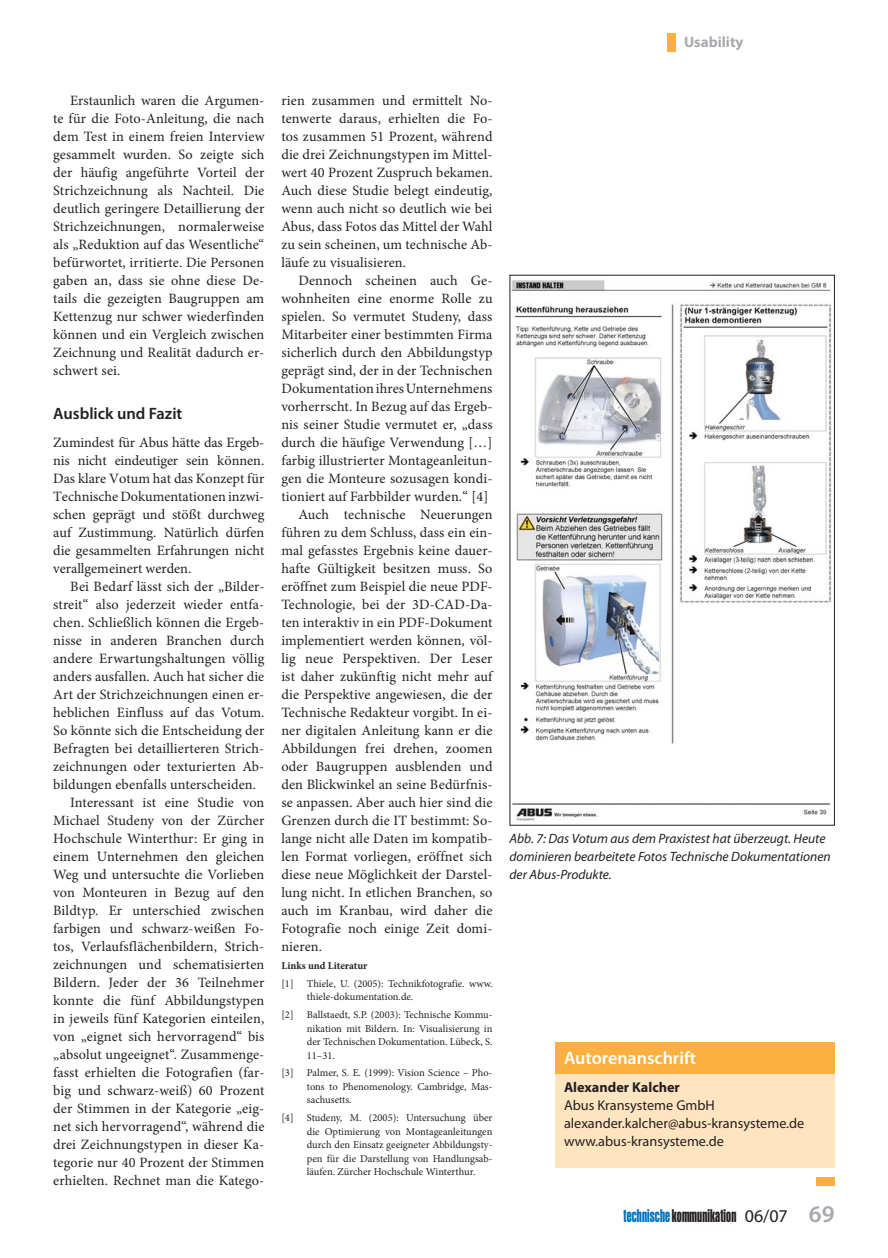
<style>
.page{position:relative;width:888px;height:1258px;background:#fff}
.page>*{position:absolute;margin:0;border:0;box-sizing:border-box;transform-origin:0 0}
.t1{font:18px "Helvetica Extra Compressed";letter-spacing:.01em;color:#231f20;scale:.83 1}
.t2{font:600 18px "Myriad Pro";color:#fff}
.t3{font:600 16.5px "Myriad Pro";color:#231f20}
.t4{font:700 15px "Myriad Pro";color:#a7a9ac}
.t5{font:14.25px/18px "Minion Pro";letter-spacing:.01em;color:#231f20;text-align:justify}
.t6{font:14.25px/18px "Myriad Pro";color:#231f20}
.t7{font:700 14.25px "Myriad Pro";color:#231f20}
.t8{font:italic 13.5px/18px "Myriad Pro";color:#231f20}
.t9{font:10.5px/13.5px "Minion Pro";color:#231f20;text-align:justify}
.t10{font:700 10.5px "Minion Pro";color:#231f20}
.s1{color:#0071bc}
.s2{font-family:"Myriad Pro"}
.s3{font-family:"Myriad Pro";font-weight:600;font-size:24px;color:#a7a9ac}
</style>
<div class="page">
<div style="left:667px;top:33px;width:9px;height:18px;background:#fbb03f"></div>
<div style="left:817px;top:1177px;width:18px;height:8px;background:#fbb03f"></div>
<div style="left:555px;top:1073px;width:280px;height:94px;background:#ffe4c0"></div>
<div style="left:555px;top:1041px;width:280px;height:32px;background:#fbb03f"></div>
<img style="left:511px;top:279px;width:321px;height:543px">
<p class="t4" style="left:684px;top:37px;width:61px">Usability</p>
<p class="t5" style="left:53px;top:93px;width:213px;text-indent:17px">Erstaunlich waren die Argumen&shy;te für die Foto-Anleitung, die nach dem Test in einem freien Interview gesammelt wurden. So zeigte sich der häufig angeführte Vorteil der Strichzeichnung als Nachteil. Die deutlich geringere Detaillierung der Strichzeichnungen, normalerweise als „Reduktion auf das Wesentliche“ befürwortet, irritierte. Die Personen gaben an, dass sie ohne diese De&shy;tails die gezeigten Baugruppen am Kettenzug nur schwer wiederfinden können und ein Vergleich zwischen Zeichnung und Realität dadurch er&shy;schwert sei.</p>
<p class="t3" style="left:53px;top:407px;width:131px">Ausblick und Fazit</p>
<p class="t5" style="left:53px;top:435px;width:213px">Zumindest für Abus hätte das Ergeb&shy;nis nicht eindeutiger sein können.<br>Das klare Votum hat das Konzept für Technische Dokumentationen inzwi&shy;schen geprägt und stößt durchweg auf Zustimmung. Natürlich dürfen die gesammelten Erfahrungen nicht verallgemeinert werden.</p>
<p class="t5" style="left:70px;top:579px;width:196px">Bei Bedarf lässt sich der „Bilder-</p>
<p class="t5" style="left:53px;top:597px;width:213px">streit“ also jederzeit wieder entfa-</p>
<p class="t5" style="left:53px;top:615px;width:213px">chen. Schließlich können die Ergeb-</p>
<p class="t5" style="left:53px;top:633px;width:213px">nisse in anderen Branchen durch</p>
<p class="t5" style="left:53px;top:651px;width:213px">andere Erwartungshaltungen völlig</p>
<p class="t5" style="left:53px;top:669px;width:213px">anders ausfallen. Auch hat sicher die</p>
<p class="t5" style="left:53px;top:687px;width:213px">Art der Strichzeichnungen einen er-</p>
<p class="t5" style="left:53px;top:705px;width:213px">heblichen Einfluss auf das Votum.</p>
<p class="t5" style="left:53px;top:723px;width:213px">So könnte sich die Entscheidung der</p>
<p class="t5" style="left:53px;top:741px;width:213px">Befragten bei detaillierteren Strich-</p>
<p class="t5" style="left:53px;top:759px;width:213px">zeichnungen oder texturierten Ab-</p>
<p class="t5" style="left:53px;top:777px;width:204px">bildungen ebenfalls unterscheiden.</p>
<p class="t5" style="left:70px;top:795px;width:196px">Interessant ist eine Studie von</p>
<p class="t5" style="left:53px;top:813px;width:213px">Michael Studeny von der Zürcher</p>
<p class="t5" style="left:53px;top:831px;width:213px">Hochschule Winterthur: Er ging in</p>
<p class="t5" style="left:53px;top:849px;width:213px">einem Unternehmen den gleichen</p>
<p class="t5" style="left:53px;top:867px;width:213px">Weg und untersuchte die Vorlieben</p>
<p class="t5" style="left:53px;top:885px;width:213px">von Monteuren in Bezug auf den</p>
<p class="t5" style="left:53px;top:903px;width:213px">Bildtyp. Er unterschied zwischen</p>
<p class="t5" style="left:53px;top:921px;width:213px">farbigen und schwarz-weißen Fo-</p>
<p class="t5" style="left:53px;top:939px;width:213px">tos, Verlaufsflächenbildern, Strich-</p>
<p class="t5" style="left:53px;top:957px;width:213px">zeichnungen und schematisierten</p>
<p class="t5" style="left:53px;top:975px;width:213px">Bildern. Jeder der 36 Teilnehmer</p>
<p class="t5" style="left:53px;top:993px;width:213px">konnte die fünf Abbildungstypen</p>
<p class="t5" style="left:53px;top:1011px;width:213px">in jeweils fünf Kategorien einteilen,</p>
<p class="t5" style="left:53px;top:1029px;width:213px">von „eignet sich hervorragend“ bis</p>
<p class="t5" style="left:53px;top:1047px;width:213px">„absolut ungeeignet“. Zusammenge-</p>
<p class="t5" style="left:53px;top:1065px;width:213px">fasst erhielten die Fotografien (far-</p>
<p class="t5" style="left:53px;top:1083px;width:213px">big und schwarz-weiß) 60 Prozent</p>
<p class="t5" style="left:53px;top:1101px;width:213px">der Stimmen in der Kategorie „eig-</p>
<p class="t5" style="left:53px;top:1119px;width:213px">net sich hervorragend“, während die</p>
<p class="t5" style="left:53px;top:1137px;width:213px">drei Zeichnungstypen in dieser Ka-</p>
<p class="t5" style="left:53px;top:1155px;width:213px">tegorie nur 40 Prozent der Stimmen</p>
<p class="t5" style="left:53px;top:1173px;width:213px">erhielten. Rechnet man die Katego-</p>
<p class="t5" style="left:281px;top:93px;width:213px">rien zusammen und ermittelt No&shy;tenwerte daraus, erhielten die Fo&shy;tos zusammen 51 Prozent, während die drei Zeichnungstypen im Mittel&shy;wert 40 Prozent Zuspruch bekamen.<br>Auch diese Studie belegt eindeutig, wenn auch nicht so deutlich wie bei Abus, dass Fotos das Mittel der Wahl zu sein scheinen, um technische Ab&shy;läufe zu visualisieren.</p>
<p class="t5" style="left:298px;top:273px;width:196px">Dennoch scheinen auch Ge-</p>
<p class="t5" style="left:281px;top:291px;width:213px">wohnheiten eine enorme Rolle zu</p>
<p class="t5" style="left:281px;top:309px;width:213px">spielen. So vermutet Studeny, dass</p>
<p class="t5" style="left:281px;top:327px;width:213px">Mitarbeiter einer bestimmten Firma</p>
<p class="t5" style="left:281px;top:345px;width:213px">sicherlich durch den Abbildungstyp</p>
<p class="t5" style="left:281px;top:363px;width:213px">geprägt sind, der in der Technischen</p>
<p class="t5" style="left:281px;top:381px;width:213px">Dokumentation ihres Unternehmens</p>
<p class="t5" style="left:281px;top:399px;width:213px">vorherrscht. In Bezug auf das Ergeb-</p>
<p class="t5" style="left:281px;top:417px;width:213px">nis seiner Studie vermutet er, „dass</p>
<p class="t5" style="left:281px;top:435px;width:213px">durch die häufige Verwendung […]</p>
<p class="t5" style="left:281px;top:453px;width:213px">farbig illustrierter Montageanleitun-</p>
<p class="t5" style="left:281px;top:471px;width:213px">gen die Monteure sozusagen kondi-</p>
<p class="t5" style="left:281px;top:489px;width:209px">tioniert auf Farbbilder wurden.“ [4]</p>
<p class="t5" style="left:298px;top:507px;width:196px">Auch technische Neuerungen</p>
<p class="t5" style="left:281px;top:525px;width:213px">führen zu dem Schluss, dass ein ein-</p>
<p class="t5" style="left:281px;top:543px;width:213px">mal gefasstes Ergebnis keine dauer-</p>
<p class="t5" style="left:281px;top:561px;width:213px">hafte Gültigkeit besitzen muss. So</p>
<p class="t5" style="left:281px;top:579px;width:213px">eröffnet zum Beispiel die neue PDF-</p>
<p class="t5" style="left:281px;top:597px;width:213px">Technologie, bei der 3D-CAD-Da-</p>
<p class="t5" style="left:281px;top:615px;width:213px">ten interaktiv in ein PDF-Dokument</p>
<p class="t5" style="left:281px;top:633px;width:213px">implementiert werden können, völ-</p>
<p class="t5" style="left:281px;top:651px;width:213px">lig neue Perspektiven. Der Leser</p>
<p class="t5" style="left:281px;top:669px;width:213px">ist daher zukünftig nicht mehr auf</p>
<p class="t5" style="left:281px;top:687px;width:213px">die Perspektive angewiesen, die der</p>
<p class="t5" style="left:281px;top:705px;width:213px">Technische Redakteur vorgibt. In ei-</p>
<p class="t5" style="left:281px;top:723px;width:213px">ner digitalen Anleitung kann er die</p>
<p class="t5" style="left:281px;top:741px;width:213px">Abbildungen frei drehen, zoomen</p>
<p class="t5" style="left:281px;top:759px;width:213px">oder Baugruppen ausblenden und</p>
<p class="t5" style="left:281px;top:777px;width:213px">den Blickwinkel an seine Bedürfnis-</p>
<p class="t5" style="left:281px;top:795px;width:213px">se anpassen. Aber auch hier sind die</p>
<p class="t5" style="left:281px;top:813px;width:213px">Grenzen durch die IT bestimmt: So-</p>
<p class="t5" style="left:281px;top:831px;width:213px">lange nicht alle Daten im kompatib-</p>
<p class="t5" style="left:281px;top:849px;width:213px">len Format vorliegen, eröffnet sich</p>
<p class="t5" style="left:281px;top:867px;width:213px">diese neue Möglichkeit der Darstel-</p>
<p class="t5" style="left:281px;top:885px;width:213px">lung nicht. In etlichen Branchen, so</p>
<p class="t5" style="left:281px;top:903px;width:213px">auch im Kranbau, wird daher die</p>
<p class="t5" style="left:281px;top:921px;width:213px">Fotografie noch einige Zeit domi-</p>
<p class="t5" style="left:281px;top:939px;width:42px">nieren.</p>
<p class="t10" style="left:281px;top:961px;width:88px">Links und Literatur</p>
<p class="t9" style="left:281px;top:977px;width:14px">[1]</p>
<p class="t9" style="left:307px;top:977px;width:187px">Thiele, U. (2005): Technikfotografie. www. thiele-dokumentation.de.</p>
<p class="t9" style="left:281px;top:1009px;width:14px">[2]</p>
<p class="t9" style="left:307px;top:1009px;width:187px">Ballstaedt, S.P. (2003): Technische Kommu&shy;nikation mit Bildern. In: Visualisierung in der Technischen Dokumentation. Lübeck, S.<br>11–31.</p>
<p class="t9" style="left:281px;top:1067px;width:14px">[3]</p>
<p class="t9" style="left:307px;top:1067px;width:187px">Palmer, S. E. (1999): Vision Science – Pho&shy;tons to Phenomenology. Cambridge, Mas&shy;sachusetts.</p>
<p class="t9" style="left:281px;top:1112px;width:14px">[4]</p>
<p class="t9" style="left:307px;top:1112px;width:187px">Studeny, M. (2005): Untersuchung über die Optimierung von Montageanleitungen durch den Einsatz geeigneter Abbildungsty&shy;pen für die Darstellung von Handlungsab&shy;läufen. Zürcher Hochschule Winterthur.</p>
<p class="t8" style="left:509px;top:831px;width:323px">Abb. 7: Das Votum aus dem Praxistest hat überzeugt. Heute dominieren bearbeitete Fotos Technische Dokumentationen der Abus-Produkte.</p>
<p class="t2" style="left:564px;top:1051px;width:134px">Autorenanschrift</p>
<p class="t7" style="left:564px;top:1082px;width:118px">Alexander Kalcher</p>
<p class="t6" style="left:564px;top:1098px;width:242px">Abus Kransysteme GmbH alexander.kalcher@abus-kransysteme.de www.abus-kransysteme.de</p>
<p class="t1" style="left:623px;top:1209px;width:256px"><span class="s1">technische</span> kommunikation <span class="s2">06/07</span> <span class="s3">69</span></p>
</div>
